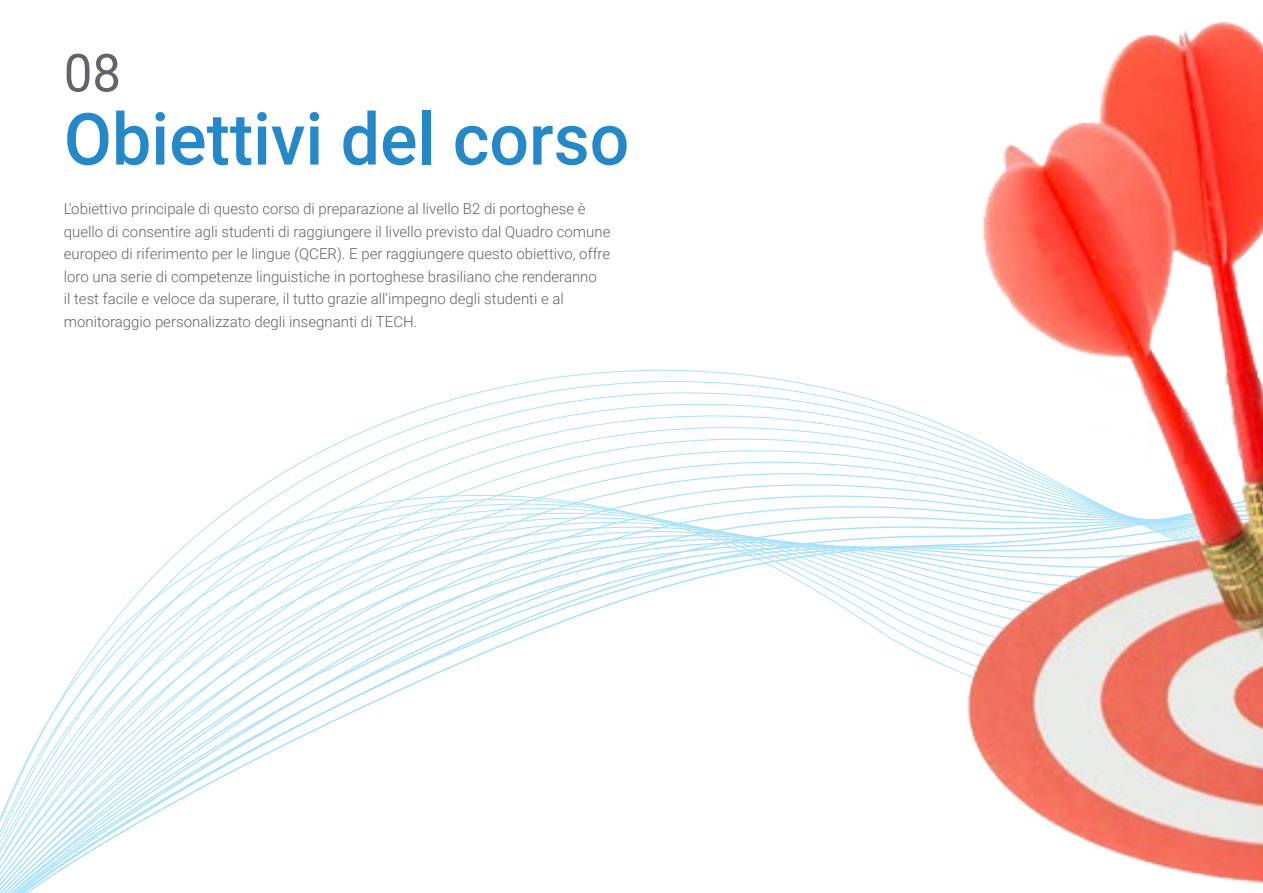
<style>
.page{position:relative;width:1263px;height:893px;background:#fff}
.page>*{position:absolute;margin:0;border:0;box-sizing:border-box;transform-origin:0 0}
.t1{font:500 72px "Roboto";color:#2488c9}
.t2{font:52.5px "Roboto";color:#61646a}
.t3{font:300 15px/22.5px "Roboto";color:#61646a}
</style>
<div class="page">
<svg style="left:0;top:369px;width:910px;height:524px"></svg>
<img style="left:910px;top:21px;width:353px;height:862px">
<h2 class="t2" style="left:64px;top:36px;width:59px">08</h2>
<h1 class="t1" style="left:64px;top:89px;width:567px">Obiettivi del corso</h1>
<p class="t3" style="left:64px;top:197px;width:548px">L'obiettivo principale di questo corso di preparazione al livello B2 di portoghese è quello di consentire agli studenti di raggiungere il livello previsto dal Quadro comune europeo di riferimento per le lingue (QCER). E per raggiungere questo obiettivo, offre loro una serie di competenze linguistiche in portoghese brasiliano che renderanno<br>il test facile e veloce da superare, il tutto grazie all'impegno degli studenti e al monitoraggio personalizzato degli insegnanti di TECH.</p>
</div>
